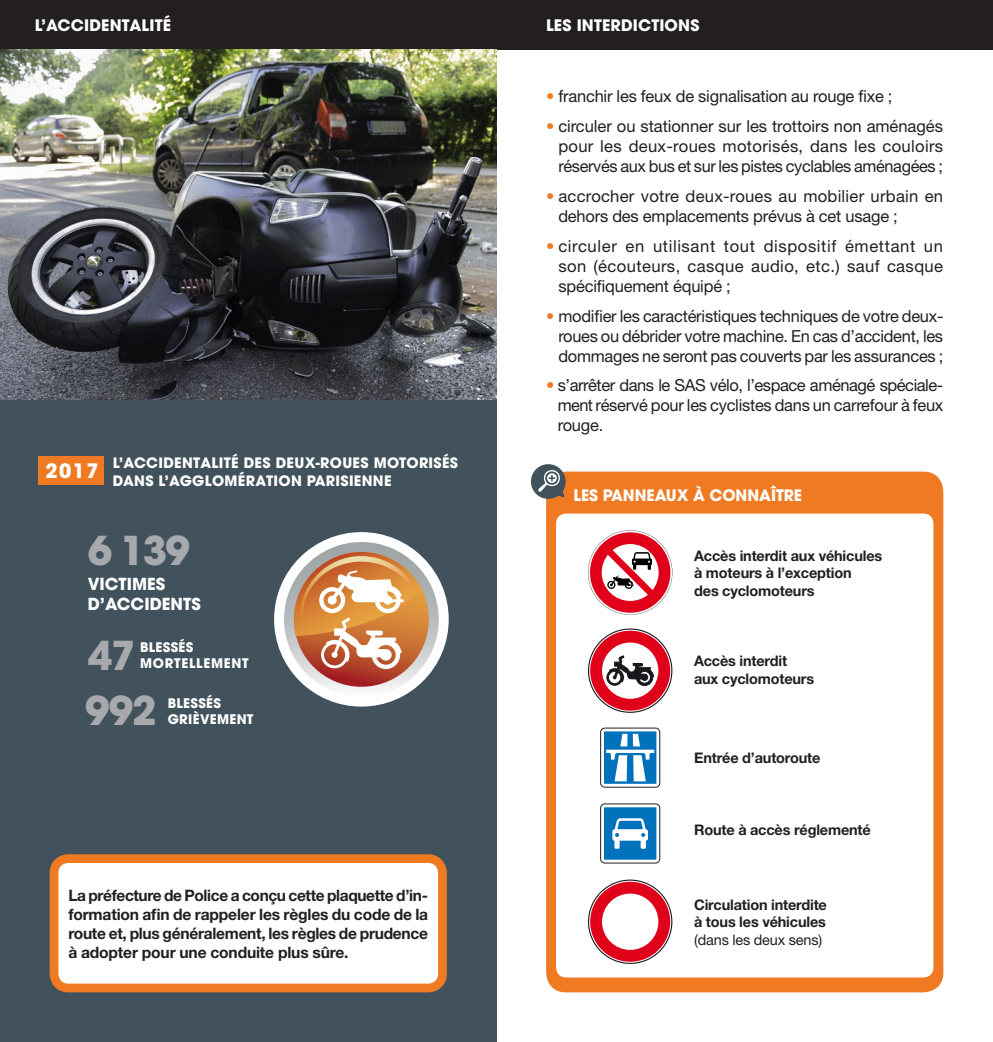
<style>
.page{position:relative;width:993px;height:1042px;background:#fff}
.page>*{position:absolute;margin:0;border:0;box-sizing:border-box;transform-origin:0 0}
.t1{font:700 39.55px "Avant Garde LT";letter-spacing:-.025em;color:#a8a9ad}
.t2{font:700 19.78px "Avant Garde LT";color:#fff}
.texte_courant{font:16.62px/19.9px "Helvetica Neue LT";letter-spacing:-.01em;color:#231f20;text-align:justify}
.t3{font:700 16.45px/19.8px "Avant Garde LT";color:#fff}
.TEXTE_BOLD{font:700 15.75px/18.9px "Helvetica Neue LT";letter-spacing:-.01em;color:#231f20;text-align:justify}
.SOUSTITRE{font:700 15.75px "Avant Garde LT";letter-spacing:.01em;color:#fff}
.texte_courant_PLAQUE{font:700 15.75px "Avant Garde LT";color:#fff}
.texte_courant_PLAQUE-2{font:700 14.7px/17.5px "Helvetica Neue LT";letter-spacing:-.01em;color:#231f20}
.texte_courant_PLAQUE-3{font:14.7px "Helvetica Neue LT";letter-spacing:-.01em;color:#231f20}
.t4{font:700 14.35px/17.2px "Avant Garde LT";letter-spacing:.02em;color:#fff}
.t5{font:700 13.12px/15.8px "Avant Garde LT";letter-spacing:.05em;color:#fff}
.t6{font:700 13.12px/15.8px "Avant Garde LT";letter-spacing:.02em;color:#fff}
.s1{color:#f07a22}
</style>
<div class="page">
<div style="left:0;top:0;width:496px;height:1042px;background:#41525c"></div>
<div style="left:496px;top:0;width:496px;height:50px;background:#231f20"></div>
<div style="left:38px;top:457px;width:66px;height:28px;background:#f07a22"></div>
<div style="left:274px;top:532px;width:174px;height:174px;background:#fff;border-radius:50%"></div>
<svg style="left:284px;top:542px;width:154px;height:155px"></svg>
<svg style="left:294px;top:552px;width:134px;height:135px"></svg>
<svg style="left:294px;top:552px;width:127px;height:117px"></svg>
<div style="left:0;top:0;width:496px;height:50px;background:#231f20"></div>
<div style="left:546px;top:471px;width:397px;height:521px;background:#f07a22;border-radius:20px"></div>
<div style="left:556px;top:513px;width:377px;height:464px;background:#fff;border-radius:10px"></div>
<svg style="left:530px;top:464px;width:35px;height:35px"></svg>
<svg style="left:588px;top:530px;width:84px;height:85px"></svg>
<svg style="left:588px;top:629px;width:84px;height:83px"></svg>
<div style="left:590px;top:631px;width:80px;height:79px;background:#e0001a;border-radius:50%"></div>
<div style="left:602px;top:642px;width:56px;height:57px;background:#fff;border-radius:50%"></div>
<svg style="left:606px;top:656px;width:47px;height:29px"></svg>
<svg style="left:588px;top:880px;width:84px;height:83px"></svg>
<div style="left:590px;top:882px;width:80px;height:79px;background:#e0001a;border-radius:50%"></div>
<div style="left:602px;top:893px;width:56px;height:57px;background:#fff;border-radius:50%"></div>
<div style="left:600px;top:804px;width:59px;height:59px;border:1px solid #231f20;border-radius:4px"></div>
<div style="left:603px;top:807px;width:53px;height:52px;background:#0072bc"></div>
<svg style="left:612px;top:818px;width:35px;height:31px"></svg>
<div style="left:600px;top:728px;width:59px;height:59px;border:1px solid #231f20;border-radius:4px"></div>
<div style="left:603px;top:731px;width:53px;height:53px;background:#0072bc"></div>
<svg style="left:606px;top:734px;width:48px;height:47px"></svg>
<img style="left:0;top:50px;width:496px;height:349px">
<div style="left:54px;top:858px;width:388px;height:130px;background:#fff;border-radius:14px"></div>
<div style="left:50px;top:854px;width:396px;height:138px;border:9px solid #f07a22;border-radius:14px"></div>
<p class="SOUSTITRE" style="left:35px;top:15px;width:138px">L’ACCIDENTALITÉ</p>
<p class="t2" style="left:45px;top:458px;width:55px">2017</p>
<p class="t4" style="left:113px;top:454px;width:346px">L’ACCIDENTALITÉ DES DEUX-ROUES MOTORISÉS<br>DANS L’AGGLOMÉRATION PARISIENNE</p>
<p class="t1" style="left:88px;top:525px;width:103px">6 139</p>
<p class="t3" style="left:88px;top:574px;width:114px">VICTIMES<br>D’ACCIDENTS</p>
<p class="t1" style="left:88px;top:630px;width:49px">47</p>
<p class="t5" style="left:140px;top:639px;width:110px">BLESSÉS<br>MORTELLEMENT</p>
<p class="t1" style="left:85px;top:684px;width:73px">992</p>
<p class="t6" style="left:168px;top:695px;width:87px">BLESSÉS<br>GRIÈVEMENT</p>
<p class="TEXTE_BOLD" style="left:68px;top:885px;width:361px">La préfecture de Police a conçu cette plaquette d’in&shy;formation afin de rappeler les règles du code de la route et, plus généralement, les règles de prudence à adopter pour une conduite plus sûre.</p>
<p class="SOUSTITRE" style="left:546px;top:15px;width:155px">LES INTERDICTIONS</p>
<p class="texte_courant" style="left:546px;top:86px;width:348px"><span class="s1">•</span> franchir les feux de signalisation au rouge fixe ;</p>
<p class="texte_courant" style="left:558px;top:116px;width:386px;text-indent:-12px"><span class="s1">•</span> circuler ou stationner sur les trottoirs non aménagés pour les deux-roues motorisés, dans les couloirs réservés aux bus et sur les pistes cyclables aménagées ;</p>
<p class="texte_courant" style="left:558px;top:186px;width:386px;text-indent:-12px"><span class="s1">•</span> accrocher votre deux-roues au mobilier urbain en dehors des emplacements prévus à cet usage ;</p>
<p class="texte_courant" style="left:558px;top:236px;width:386px;text-indent:-12px"><span class="s1">•</span> circuler en utilisant tout dispositif émettant un son (écouteurs, casque audio, etc.) sauf casque spécifiquement équipé ;</p>
<p class="texte_courant" style="left:558px;top:305px;width:386px;text-indent:-12px"><span class="s1">•</span> modifier les caractéristiques techniques de votre deux&shy;roues ou débrider votre machine. En cas d’accident, les dommages ne seront pas couverts par les assurances ;</p>
<p class="texte_courant" style="left:557px;top:375px;width:387px;text-indent:-12px"><span class="s1">•</span> s’arrêter dans le SAS vélo, l’espace aménagé spéciale&shy;ment réservé pour les cyclistes dans un carrefour à feux rouge.</p>
<p class="texte_courant_PLAQUE" style="left:573px;top:485px;width:230px">LES PANNEAUX À CONNAÎTRE</p>
<p class="texte_courant_PLAQUE-2" style="left:694px;top:546px;width:189px">Accès interdit aux véhicules à moteurs à l’exception<br>des cyclomoteurs</p>
<p class="texte_courant_PLAQUE-2" style="left:693px;top:652px;width:95px">Accès interdit</p>
<p class="texte_courant_PLAQUE-2" style="left:693px;top:669px;width:122px">aux cyclomoteurs</p>
<p class="texte_courant_PLAQUE-2" style="left:694px;top:749px;width:128px">Entrée d’autoroute</p>
<p class="texte_courant_PLAQUE-2" style="left:694px;top:820px;width:178px">Route à accès réglementé</p>
<p class="texte_courant_PLAQUE-2" style="left:694px;top:895px;width:134px">Circulation interdite</p>
<p class="texte_courant_PLAQUE-2" style="left:694px;top:913px;width:133px">à tous les véhicules</p>
<p class="texte_courant_PLAQUE-3" style="left:694px;top:931px;width:129px">(dans les deux sens)</p>
</div>
